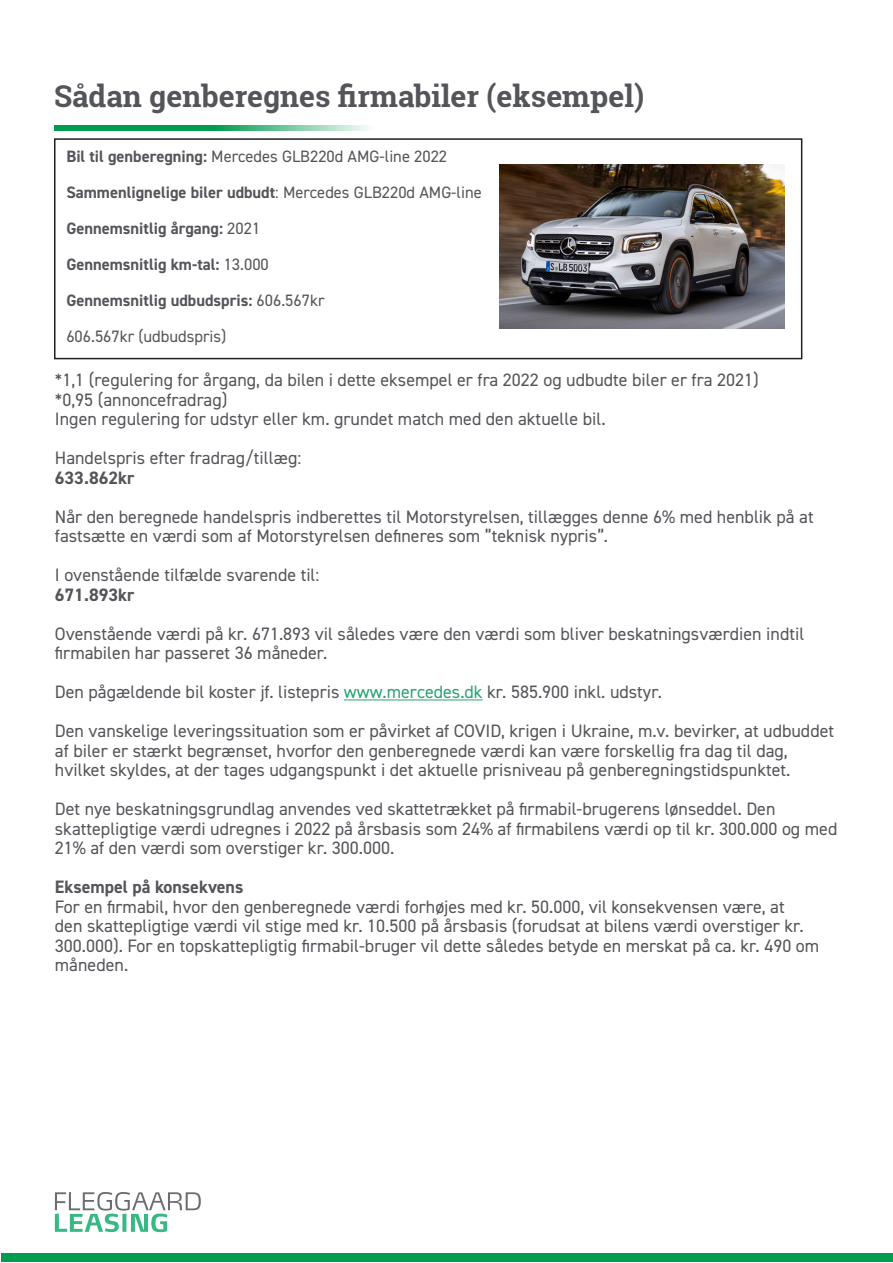
<style>
.page{position:relative;width:893px;height:1263px;background:#fff}
.page>*{position:absolute;margin:0;border:0;box-sizing:border-box;transform-origin:0 0}
.Ikoner_tekst_white{font:700 30px "Roboto Slab";color:#54555a}
.Ikoner_tekst_white-2{font:18px/19.5px "DIN2014";color:#54555a}
.Ikoner_tekst_white-3{font:700 18px "DIN2014";color:#54555a}
.Ikoner_tekst_white-4{font:700 16.5px "DIN2014";color:#54555a}
.Ikoner_tekst_white-5{font:16.5px "DIN2014";color:#54555a}
.s1{font-weight:700}
.s2{font-weight:400}
.s3{color:#29a472}
</style>
<div class="page">
<div style="left:1px;top:1253px;width:892px;height:9px;background:#009c50"></div>
<img style="left:55px;top:126px;width:314px;height:4px">
<svg style="left:55px;top:1192px;width:146px;height:40px"></svg>
<div style="left:54px;top:138px;width:748px;height:221px;border:2px solid #231f20"></div>
<img style="left:500px;top:164px;width:284px;height:164px">
<hr style="left:344px;top:699px;width:139px;height:1px;background:#29a472">
<p class="Ikoner_tekst_white" style="left:54px;top:76px;width:592px">Sådan genberegnes firmabiler (eksempel)</p>
<p class="Ikoner_tekst_white-5" style="left:66px;top:146px;width:382px"><span class="s1">Bil til genberegning:</span> Mercedes GLB220d AMG-line 2022</p>
<p class="Ikoner_tekst_white-4" style="left:66px;top:182px;width:417px">Sammenlignelige biler udbudt<span class="s2">: Mercedes GLB220d AMG-line</span></p>
<p class="Ikoner_tekst_white-4" style="left:66px;top:218px;width:195px">Gennemsnitlig årgang: <span class="s2">2021</span></p>
<p class="Ikoner_tekst_white-4" style="left:66px;top:254px;width:204px">Gennemsnitlig km-tal: <span class="s2">13.000</span></p>
<p class="Ikoner_tekst_white-4" style="left:66px;top:290px;width:260px">Gennemsnitlig udbudspris: <span class="s2">606.567kr</span></p>
<p class="Ikoner_tekst_white-5" style="left:66px;top:326px;width:162px">606.567kr (udbudspris)</p>
<p class="Ikoner_tekst_white-2" style="left:55px;top:370px;width:705px">*1,1 (regulering for årgang, da bilen i dette eksempel er fra 2022 og udbudte biler er fra 2021)</p>
<p class="Ikoner_tekst_white-2" style="left:55px;top:389px;width:174px">*0,95 (annoncefradrag)</p>
<p class="Ikoner_tekst_white-2" style="left:55px;top:409px;width:552px">Ingen regulering for udstyr eller km. grundet match med den aktuelle bil.</p>
<p class="Ikoner_tekst_white-2" style="left:55px;top:448px;width:248px">Handelspris efter fradrag/tillæg:</p>
<p class="Ikoner_tekst_white-3" style="left:55px;top:465px;width:81px">633.862kr</p>
<p class="Ikoner_tekst_white-2" style="left:55px;top:506px;width:760px">Når den beregnede handelspris indberettes til Motorstyrelsen, tillægges denne 6% med henblik på at fastsætte en værdi som af Motorstyrelsen defineres som ”teknisk nypris”.</p>
<p class="Ikoner_tekst_white-2" style="left:55px;top:565px;width:266px">I ovenstående tilfælde svarende til:<br><span class="s1">671.893kr</span></p>
<p class="Ikoner_tekst_white-2" style="left:55px;top:623px;width:751px">Ovenstående værdi på kr. 671.893 vil således være den værdi som bliver beskatningsværdien indtil firmabilen har passeret 36 måneder.</p>
<p class="Ikoner_tekst_white-2" style="left:55px;top:682px;width:609px">Den pågældende bil koster jf. listepris <span class="s3">www.mercedes.dk</span> kr. 585.900 inkl. udstyr.</p>
<p class="Ikoner_tekst_white-2" style="left:55px;top:721px;width:781px">Den vanskelige leveringssituation som er påvirket af COVID, krigen i Ukraine, m.v. bevirker, at udbuddet af biler er stærkt begrænset, hvorfor den genberegnede værdi kan være forskellig fra dag til dag, hvilket skyldes, at der tages udgangspunkt i det aktuelle prisniveau på genberegningstidspunktet.</p>
<p class="Ikoner_tekst_white-2" style="left:55px;top:799px;width:784px">Det nye beskatningsgrundlag anvendes ved skattetrækket på firmabil-brugerens lønseddel. Den skattepligtige værdi udregnes i 2022 på årsbasis som 24% af firmabilens værdi op til kr. 300.000 og med<br>21% af den værdi som overstiger kr. 300.000.</p>
<p class="Ikoner_tekst_white-3" style="left:55px;top:875px;width:190px">Eksempel på konsekvens</p>
<p class="Ikoner_tekst_white-2" style="left:55px;top:896px;width:766px">For en firmabil, hvor den genberegnede værdi forhøjes med kr. 50.000, vil konsekvensen være, at<br>den skattepligtige værdi vil stige med kr. 10.500 på årsbasis (forudsat at bilens værdi overstiger kr.<br>300.000). For en topskattepligtig firmabil-bruger vil dette således betyde en merskat på ca. kr. 490 om måneden.</p>
</div>
